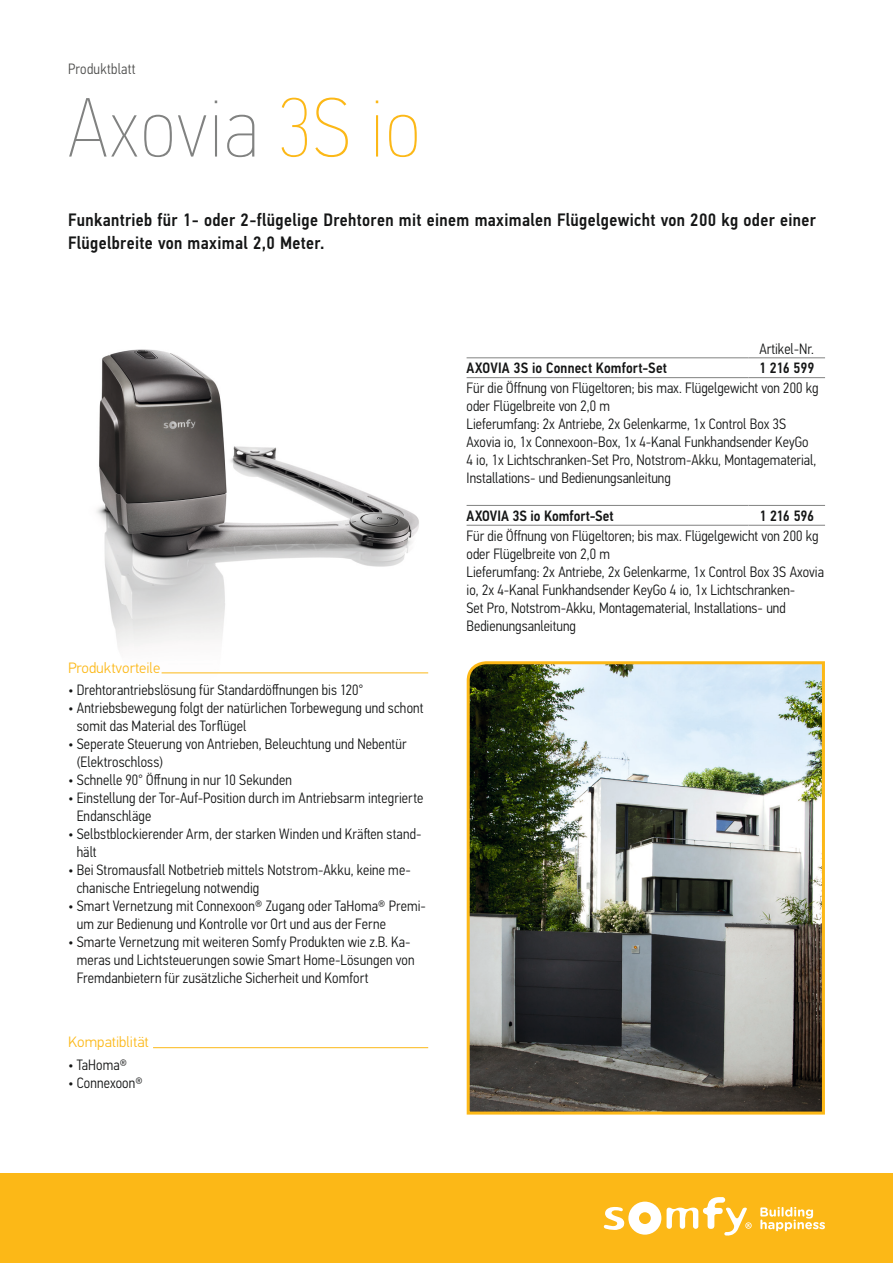
<style>
.page{position:relative;width:893px;height:1263px;background:#fff}
.page>*{position:absolute;margin:0;border:0;box-sizing:border-box;transform-origin:0 0}
.t1{font:84px "PF Din Text Cond Pro X Thin";letter-spacing:.02em;color:#818281}
.t2{font:500 18px/22.5px "PF Din Text Cond Pro";letter-spacing:.02em;color:#151616}
.t3{font:300 15px/18px "PF Din Text Cond Pro";letter-spacing:.005em;color:#151616}
.t4{font:500 15px "PF Din Text Cond Pro";letter-spacing:.005em;color:#151616}
.t5{font:300 15px "PF Din Text Pro";color:#fcb817}
.t6{font:300 15px "PF Din Text Cond Pro";letter-spacing:.02em;color:#4e4e4d}
.s1{color:#fcb817}
.s2{font-family:"PF Din Text Cond Pro"}
</style>
<div class="page">
<img style="left:96px;top:349px;width:333px;height:325px">
<div style="left:0;top:1174px;width:893px;height:89px;background:#fcb817"></div>
<svg style="left:603px;top:1197px;width:149px;height:39px"></svg>
<svg style="left:760px;top:1207px;width:65px;height:24px"></svg>
<img style="left:466px;top:661px;width:359px;height:454px">
<hr style="left:162px;top:672px;width:266px;height:1px;background:#fcb817">
<hr style="left:153px;top:1047px;width:275px;height:1px;background:#fcb817">
<svg style="left:748px;top:357px;width:77px;height:168px"></svg>
<hr style="left:467px;top:358px;width:281px;height:1px;background:#818281">
<hr style="left:748px;top:358px;width:77px;height:1px;background:#818281">
<hr style="left:467px;top:505px;width:281px;height:1px;background:#818281">
<hr style="left:748px;top:505px;width:77px;height:1px;background:#818281">
<hr style="left:467px;top:377px;width:281px;height:1px;background:#818281">
<hr style="left:748px;top:377px;width:77px;height:1px;background:#818281">
<hr style="left:467px;top:525px;width:281px;height:1px;background:#818281">
<hr style="left:748px;top:525px;width:77px;height:1px;background:#818281">
<p class="t6" style="left:68px;top:60px;width:69px">Produktblatt</p>
<h1 class="t1" style="left:68px;top:80px;width:354px">Axovia <span class="s1">3S io</span></h1>
<p class="t2" style="left:68px;top:209px;width:749px">Funkantrieb für 1- oder 2-flügelige Drehtoren mit einem maximalen Flügelgewicht von 200 kg oder einer<br>Flügelbreite von maximal 2,0 Meter.</p>
<p class="t3" style="left:760px;top:339px;width:56px">Artikel-Nr.</p>
<p class="t5" style="left:68px;top:659px;width:94px">Produktvortei<span class="s2">l</span>e</p>
<p class="t3" style="left:68px;top:681px;width:297px">• Drehtorantriebslösung für Standardöffnungen bis 120°</p>
<p class="t3" style="left:77px;top:699px;width:348px;text-indent:-9px">• Antriebsbewegung folgt der natürlichen Torbewegung und schont somit das Material des Torflügel</p>
<p class="t3" style="left:77px;top:735px;width:331px;text-indent:-9px">• Seperate Steuerung von Antrieben, Beleuchtung und Nebentür (Elektroschloss)</p>
<p class="t3" style="left:68px;top:771px;width:225px">• Schnelle 90° Öffnung in nur 10 Sekunden</p>
<p class="t3" style="left:77px;top:789px;width:348px;text-indent:-9px">• Einstellung der Tor-Auf-Position durch im Antriebsarm integrierte<br>Endanschläge</p>
<p class="t3" style="left:77px;top:825px;width:346px;text-indent:-9px">• Selbstblockierender Arm, der starken Winden und Kräften stand&shy;hält</p>
<p class="t3" style="left:77px;top:861px;width:336px;text-indent:-9px">• Bei Stromausfall Notbetrieb mittels Notstrom-Akku, keine me&shy;chanische Entriegelung notwendig</p>
<p class="t3" style="left:77px;top:897px;width:351px;text-indent:-9px">• Smart Vernetzung mit Connexoon® Zugang oder TaHoma® Premi&shy;um zur Bedienung und Kontrolle vor Ort und aus der Ferne</p>
<p class="t3" style="left:77px;top:933px;width:339px;text-indent:-9px">• Smarte Vernetzung mit weiteren Somfy Produkten wie z.B. Ka&shy;meras und Lichtsteuerungen sowie Smart Home-Lösungen von<br>Fremdanbietern für zusätzliche Sicherheit und Komfort</p>
<p class="t5" style="left:68px;top:1033px;width:82px">Kompatib<span class="s2">l</span>ität</p>
<p class="t3" style="left:68px;top:1055px;width:61px">• TaHoma®</p>
<p class="t3" style="left:68px;top:1073px;width:76px">• Connexoon®</p>
<p class="t4" style="left:467px;top:359px;width:202px">AXOVIA 3S io Connect Komfort-Set</p>
<p class="t4" style="left:759px;top:359px;width:57px">1 216 599</p>
<p class="t3" style="left:467px;top:379px;width:354px">Für die Öffnung von Flügeltoren; bis max. Flügelgewicht von 200 kg oder Flügelbreite von 2,0 m<br>Lieferumfang: 2x Antriebe, 2x Gelenkarme, 1x Control Box 3S Axovia io, 1x Connexoon-Box, 1x 4-Kanal Funkhandsender KeyGo 4 io, 1x Lichtschranken-Set Pro, Notstrom-Akku, Montagematerial, Installations- und Bedienungsanleitung</p>
<p class="t4" style="left:467px;top:507px;width:149px">AXOVIA 3S io Komfort-Set</p>
<p class="t4" style="left:759px;top:507px;width:56px">1 216 596</p>
<p class="t3" style="left:467px;top:527px;width:359px">Für die Öffnung von Flügeltoren; bis max. Flügelgewicht von 200 kg oder Flügelbreite von 2,0 m<br>Lieferumfang: 2x Antriebe, 2x Gelenkarme, 1x Control Box 3S Axovia io, 2x 4-Kanal Funkhandsender KeyGo 4 io, 1x Lichtschranken-<br>Set Pro, Notstrom-Akku, Montagematerial, Installations- und Bedienungsanleitung</p>
</div>
